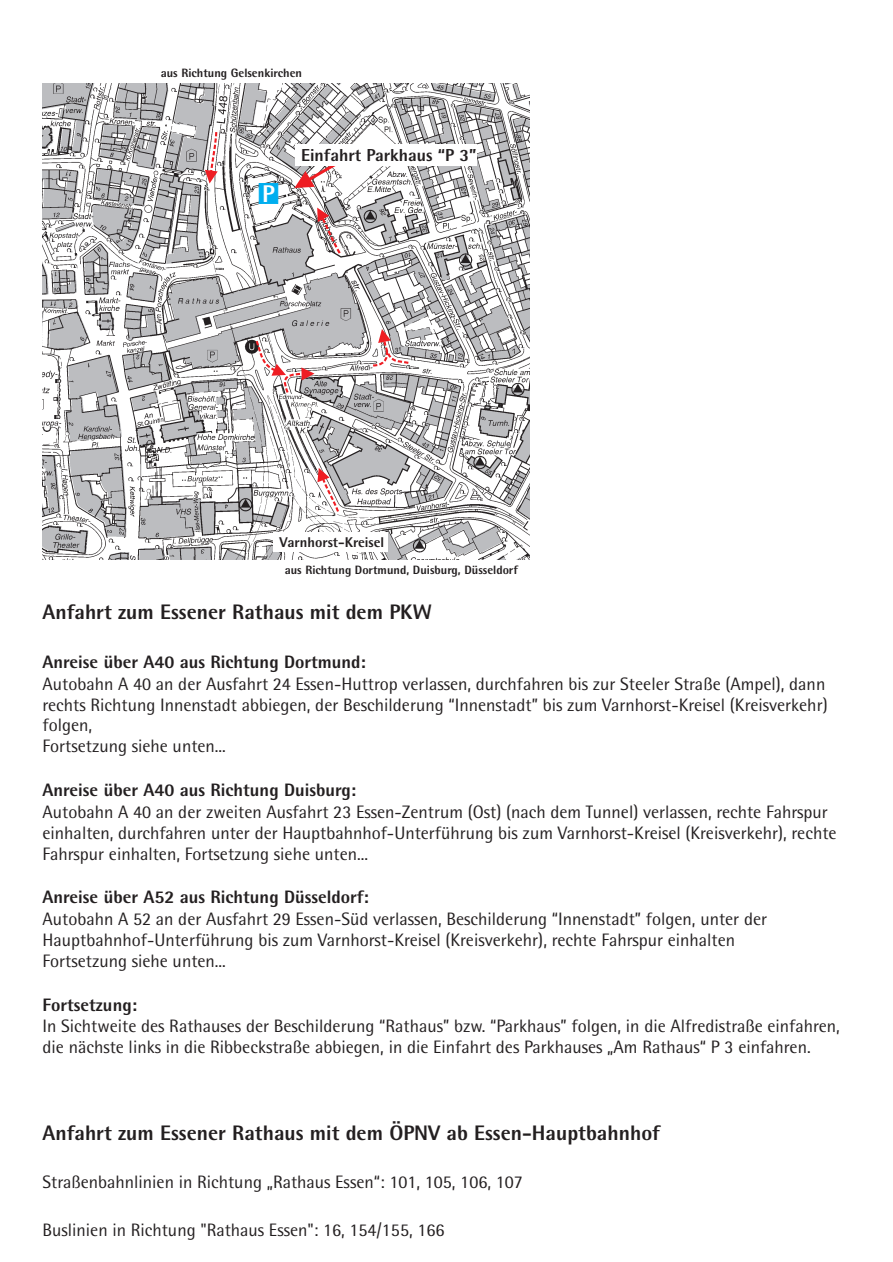
<style>
.page{position:relative;width:893px;height:1262px;background:#fff}
.page>*{position:absolute;margin:0;border:0;box-sizing:border-box;transform-origin:0 0}
.t1{font:800 24.15px "Rotis Semi Sans";color:#fff}
.t2{font:800 21px "Rotis Semi Sans";color:#231f20}
.t3{font:18px/21px "Rotis Semi Sans";color:#231f20}
.t4{font:800 18px "Rotis Semi Sans";color:#231f20}
.t5{font:800 17.4px "Rotis Semi Sans";color:#231f20}
.t6{font:800 14.1px "Rotis Semi Sans";color:#231f20}
.t7{font:800 12.15px "Rotis Semi Sans";color:#231f20}
</style>
<div class="page">
<img style="left:43px;top:84px;width:486px;height:475px">
<div style="left:259px;top:183px;width:19px;height:21px;background:#00aeef;border:1px solid #00aeef"></div>
<img style="left:295px;top:145px;width:181px;height:20px">
<svg style="left:294px;top:160px;width:45px;height:28px"></svg>
<svg style="left:317px;top:468px;width:24px;height:46px"></svg>
<svg style="left:314px;top:205px;width:29px;height:53px"></svg>
<svg style="left:205px;top:130px;width:13px;height:53px"></svg>
<svg style="left:254px;top:338px;width:60px;height:57px"></svg>
<svg style="left:371px;top:329px;width:40px;height:38px"></svg>
<img style="left:274px;top:533px;width:114px;height:18px">
<p class="t7" style="left:161px;top:68px;width:143px">aus Richtung Gelsenkirchen</p>
<h1 class="t1" style="left:262px;top:185px;width:14px">P</h1>
<p class="t5" style="left:301px;top:149px;width:177px">Einfahrt Parkhaus “P 3”</p>
<p class="t6" style="left:280px;top:537px;width:106px">Varnhorst-Kreisel</p>
<p class="t7" style="left:285px;top:565px;width:235px">aus Richtung Dortmund, Duisburg, Düsseldorf</p>
<p class="t2" style="left:43px;top:605px;width:391px">Anfahrt zum Essener Rathaus mit dem PKW</p>
<p class="t4" style="left:43px;top:656px;width:325px">Anreise über A40 aus Richtung Dortmund:</p>
<p class="t3" style="left:43px;top:675px;width:786px">Autobahn A 40 an der Ausfahrt 24 Essen-Huttrop verlassen, durchfahren bis zur Steeler Straße (Ampel), dann rechts Richtung Innenstadt abbiegen, der Beschilderung “Innenstadt” bis zum Varnhorst-Kreisel (Kreisverkehr) folgen,<br>Fortsetzung siehe unten...</p>
<p class="t4" style="left:43px;top:784px;width:315px">Anreise über A40 aus Richtung Duisburg:</p>
<p class="t3" style="left:43px;top:803px;width:795px">Autobahn A 40 an der zweiten Ausfahrt 23 Essen-Zentrum (Ost) (nach dem Tunnel) verlassen, rechte Fahrspur einhalten, durchfahren unter der Hauptbahnhof-Unterführung bis zum Varnhorst-Kreisel (Kreisverkehr), rechte<br>Fahrspur einhalten, Fortsetzung siehe unten...</p>
<p class="t4" style="left:43px;top:891px;width:328px">Anreise über A52 aus Richtung Düsseldorf:</p>
<p class="t3" style="left:43px;top:910px;width:726px">Autobahn A 52 an der Ausfahrt 29 Essen-Süd verlassen, Beschilderung “Innenstadt” folgen, unter der<br>Hauptbahnhof-Unterführung bis zum Varnhorst-Kreisel (Kreisverkehr), rechte Fahrspur einhalten<br>Fortsetzung siehe unten...</p>
<p class="t4" style="left:43px;top:998px;width:96px">Fortsetzung:</p>
<p class="t3" style="left:43px;top:1017px;width:798px">In Sichtweite des Rathauses der Beschilderung “Rathaus” bzw. “Parkhaus” folgen, in die Alfredistraße einfahren, die nächste links in die Ribbeckstraße abbiegen, in die Einfahrt des Parkhauses „Am Rathaus“ P 3 einfahren.</p>
<p class="t2" style="left:43px;top:1126px;width:619px">Anfahrt zum Essener Rathaus mit dem ÖPNV ab Essen-Hauptbahnhof</p>
<p class="t3" style="left:43px;top:1173px;width:482px">Straßenbahnlinien in Richtung „Rathaus Essen“: 101, 105, 106, 107</p>
<p class="t3" style="left:43px;top:1219px;width:403px">Buslinien in Richtung "Rathaus Essen": 16, 154/155, 166</p>
</div>
